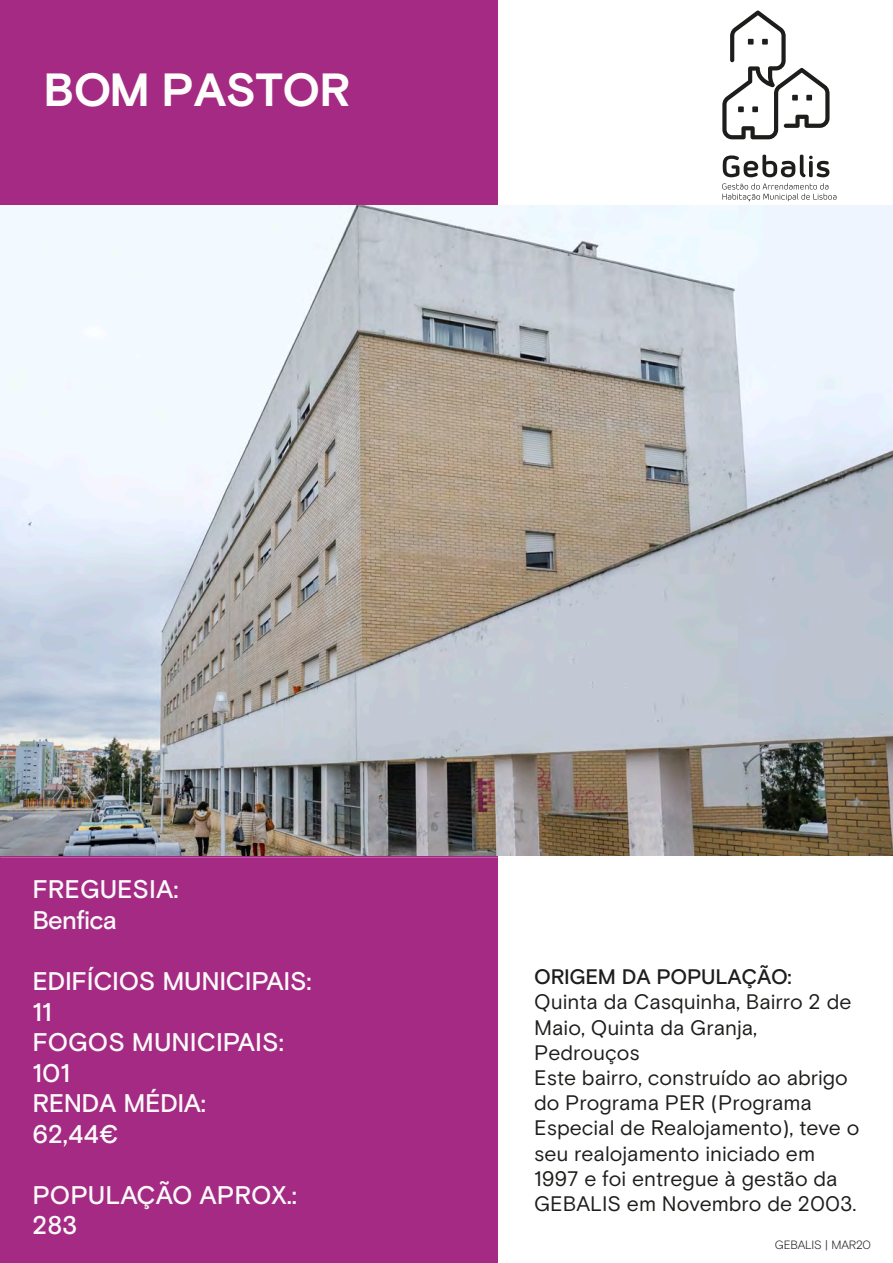
<style>
.page{position:relative;width:893px;height:1263px;background:#fff}
.page>*{position:absolute;margin:0;border:0;box-sizing:border-box;transform-origin:0 0}
.t1{font:700 46.5px "Basis Grotesque Pro";letter-spacing:-.015em;color:#fdfdfb}
.t2{font:500 25.5px/30.8px "Basis Grotesque Pro";color:#fafafa}
.t3{font:21px/25.2px "Basis Grotesque Pro";color:#1d1d1b}
.t4{font:500 21px "Basis Grotesque Pro";letter-spacing:-.015em;color:#1d1d1b}
.t5{font:300 12px "Basis Grotesque Pro";letter-spacing:-.015em;color:#1d1d1b}
</style>
<div class="page">
<div style="left:0;top:0;width:498px;height:1263px;background:#a52a83"></div>
<svg style="left:722px;top:11px;width:108px;height:128px"></svg>
<svg style="left:723px;top:155px;width:106px;height:22px"></svg>
<svg style="left:722px;top:183px;width:114px;height:18px"></svg>
<img style="left:1px;top:205px;width:892px;height:650px">
<h1 class="t1" style="left:44px;top:62px;width:308px">BOM PASTOR</h1>
<p class="t2" style="left:32px;top:873px;width:148px">FREGUESIA:<br>Benfica</p>
<p class="t2" style="left:32px;top:965px;width:281px">EDIFÍCIOS MUNICIPAIS:<br>11<br>FOGOS MUNICIPAIS:<br>101<br>RENDA MÉDIA:<br>62,44€</p>
<p class="t2" style="left:32px;top:1179px;width:266px">POPULAÇÃO APROX.:<br>283</p>
<p class="t4" style="left:534px;top:964px;width:259px">ORIGEM DA POPULAÇÃO:</p>
<p class="t3" style="left:534px;top:989px;width:327px">Quinta da Casquinha, Bairro 2 de<br>Maio, Quinta da Granja,<br>Pedrouços<br>Este bairro, construído ao abrigo do Programa PER (Programa<br>Especial de Realojamento), teve o seu realojamento iniciado em<br>1997 e foi entregue à gestão da<br>GEBALIS em Novembro de 2003.</p>
<p class="t5" style="left:775px;top:1238px;width:98px">GEBALIS | MAR20</p>
</div>
